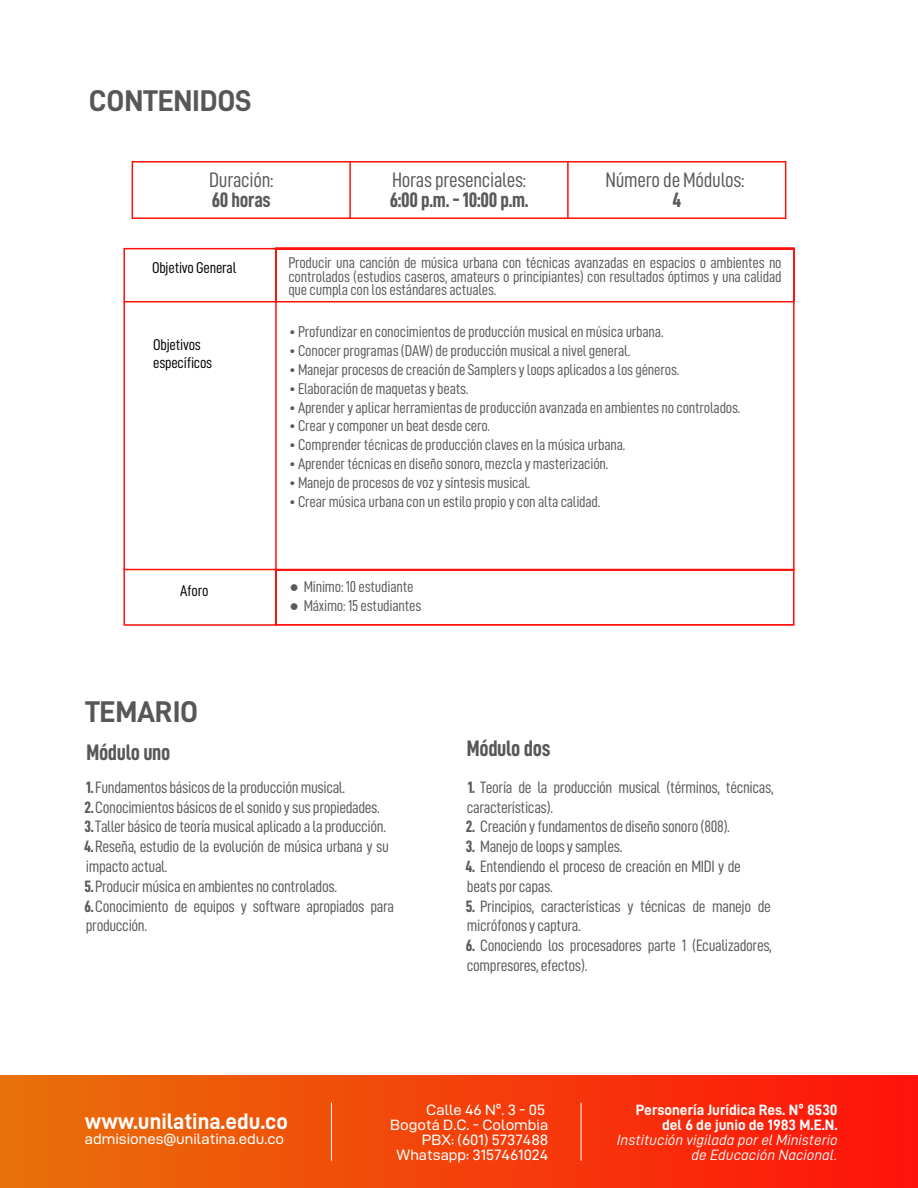
<style>
.page{position:relative;width:918px;height:1188px;background:#fff}
.page>*{position:absolute;margin:0;border:0;box-sizing:border-box;transform-origin:0 0}
.t1{font:30px "D DIN Bold";letter-spacing:-.01em;color:#575756}
.t2{font:22.5px "D DIN Bold";color:#fff}
.t3{font:22.5px "D DIN Condensed Bold";letter-spacing:-.015em;color:#575756}
.t4{font:21px "D DIN Condensed";letter-spacing:-.015em;color:#58595b}
.t5{font:21px "D DIN Condensed Bold";letter-spacing:-.015em;color:#58595b}
.t6{font:16.5px/19.8px "D DIN Condensed";letter-spacing:-.025em;color:#58595b}
.t7{font:15.75px/13.5px "D DIN Condensed";letter-spacing:-.015em;color:#58595b;text-align:justify}
.t8{font:15.75px/18.9px "D DIN Condensed";letter-spacing:-.015em;color:#000}
.t9{font:15px/15px "D DIN Exp";color:#fff;text-align:right}
.t10{font:15px/15px "D DIN Italic";color:#fff;text-align:right}
.t11{font:15px/15px "D DIN Bold";color:#fff;text-align:right}
.s1{font-family:"Arial"}
.s2{font-family:"D DIN Condensed Bold"}
</style>
<div class="page">
<div style="left:0;top:1075px;width:918px;height:113px;background:linear-gradient(to right,#e8710a,#ff120b)"></div>
<hr style="left:331px;top:1102px;width:1px;height:59px;background:#fff">
<hr style="left:581px;top:1102px;width:1px;height:59px;background:#fff">
<div style="left:123px;top:248px;width:154px;height:54px;border:2px solid #ff110b"></div>
<div style="left:275px;top:248px;width:520px;height:54px;border:2px solid #ff110b"></div>
<hr style="left:123px;top:302px;width:2px;height:268px;background:#ff110b">
<div style="left:123px;top:569px;width:154px;height:57px;border:2px solid #ff110b"></div>
<div style="left:275px;top:569px;width:520px;height:57px;border:2px solid #ff110b"></div>
<hr style="left:793px;top:302px;width:2px;height:269px;background:#ff110b">
<hr style="left:275px;top:302px;width:2px;height:268px;background:#ff110b">
<hr style="left:276px;top:301px;width:518px;height:2px;background:#ff110b">
<div style="left:132px;top:161px;width:654px;height:58px;border:2px solid #ff110b"></div>
<hr style="left:567px;top:162px;width:2px;height:56px;background:#ff110b">
<hr style="left:349px;top:162px;width:2px;height:56px;background:#ff110b">
<h1 class="t1" style="left:89px;top:84px;width:164px">CONTENIDOS</h1>
<h3 class="t4" style="left:209px;top:169px;width:66px">Duración:</h3>
<h3 class="t5" style="left:212px;top:188px;width:61px">60 horas</h3>
<h3 class="t4" style="left:392px;top:169px;width:136px">Horas presenciales:</h3>
<h3 class="t5" style="left:390px;top:188px;width:140px">6:00 p.m. - 10:00 p.m.</h3>
<h3 class="t4" style="left:606px;top:169px;width:141px">Número de Módulos:</h3>
<h3 class="t5" style="left:672px;top:188px;width:10px">4</h3>
<p class="t8" style="left:152px;top:258px;width:86px">Objetivo General</p>
<p class="t8" style="left:153px;top:334px;width:61px">Objetivos específicos</p>
<p class="t7" style="left:288px;top:256px;width:495px">Producir una canción de música urbana con técnicas avanzadas en espacios o ambientes no controlados (estudios caseros, amateurs o principiantes) con resultados óptimos y una calidad que cumpla con los estándares actuales.</p>
<p class="t7" style="left:289px;top:325px;width:376px">• Profundizar en conocimientos de producción musical en música urbana.</p>
<p class="t7" style="left:289px;top:344px;width:343px">• Conocer programas (DAW) de producción musical a nivel general.</p>
<p class="t7" style="left:289px;top:362px;width:392px">• Manejar procesos de creación de Samplers y loops aplicados a los géneros.</p>
<p class="t7" style="left:289px;top:381px;width:181px">• Elaboración de maquetas y beats.</p>
<p class="t7" style="left:289px;top:400px;width:453px">• Aprender y aplicar herramientas de producción avanzada en ambientes no controlados.</p>
<p class="t7" style="left:289px;top:419px;width:203px">• Crear y componer un beat desde cero.</p>
<p class="t7" style="left:289px;top:438px;width:338px">• Comprender técnicas de producción claves en la música urbana.</p>
<p class="t7" style="left:289px;top:457px;width:321px">• Aprender técnicas en diseño sonoro, mezcla y masterización.</p>
<p class="t7" style="left:289px;top:475px;width:243px">• Manejo de procesos de voz y síntesis musical.</p>
<p class="t7" style="left:289px;top:494px;width:313px">• Crear música urbana con un estilo propio y con alta calidad.</p>
<p class="t8" style="left:180px;top:581px;width:30px">Aforo</p>
<p class="t7" style="left:289px;top:580px;width:126px"><span class="s1">●</span> Mínimo: 10 estudiante</p>
<p class="t7" style="left:289px;top:598px;width:134px"><span class="s1">●</span> Máximo: 15 estudiantes</p>
<h1 class="t1" style="left:85px;top:695px;width:115px">TEMARIO</h1>
<h2 class="t3" style="left:86px;top:740px;width:85px">Módulo uno</h2>
<h2 class="t3" style="left:467px;top:736px;width:85px">Módulo dos</h2>
<p class="t6" style="left:84px;top:777px;width:312px"><span class="s2">1.</span>Fundamentos básicos de la producción musical.<br><span class="s2">2.</span>Conocimientos básicos de el sonido y sus propiedades.<br><span class="s2">3.</span>Taller básico de teoría musical aplicado a la producción.<br><span class="s2">4.</span>Reseña, estudio de la evolución de música urbana y su impacto actual.<br><span class="s2">5.</span>Producir música en ambientes no controlados.<br><span class="s2">6.</span>Conocimiento de equipos y software apropiados para producción.</p>
<p class="t6" style="left:467px;top:777px;width:308px"><span class="s2">1.</span> Teoría de la producción musical (términos, técnicas, características).</p>
<p class="t6" style="left:466px;top:817px;width:265px"><span class="s2">2.</span> Creación y fundamentos de diseño sonoro (808).</p>
<p class="t6" style="left:466px;top:836px;width:158px"><span class="s2">3.</span> Manejo de loops ysamples.</p>
<p class="t6" style="left:465px;top:856px;width:277px"><span class="s2">4.</span> Entendiendo el proceso de creación en MIDI y de beats por capas.</p>
<p class="t6" style="left:466px;top:896px;width:307px"><span class="s2">5.</span> Principios, características y técnicas de manejo de micrófonos y captura.</p>
<p class="t6" style="left:466px;top:935px;width:307px"><span class="s2">6.</span> Conociendo los procesadores parte 1 (Ecualizadores, compresores, efectos).</p>
<h2 class="t2" style="left:85px;top:1109px;width:205px">www.unilatina.edu.co</h2>
<p class="t9" style="left:85px;top:1131px;width:201px">admisiones@unilatina.edu.co</p>
<p class="t9" style="left:390px;top:1102px;width:160px">Calle 46 Nº. 3 - 05<br>Bogotá D.C. - Colombia<br>PBX: (601) 5737488<br>Whatsapp: 3157461024</p>
<p class="t11" style="left:636px;top:1102px;width:203px">Personería Jurídica Res. Nº 8530 del 6 de junio de 1983 M.E.N.</p>
<p class="t10" style="left:617px;top:1132px;width:222px">Institución vigilada por el Ministerio de Educación Nacional.</p>
</div>
